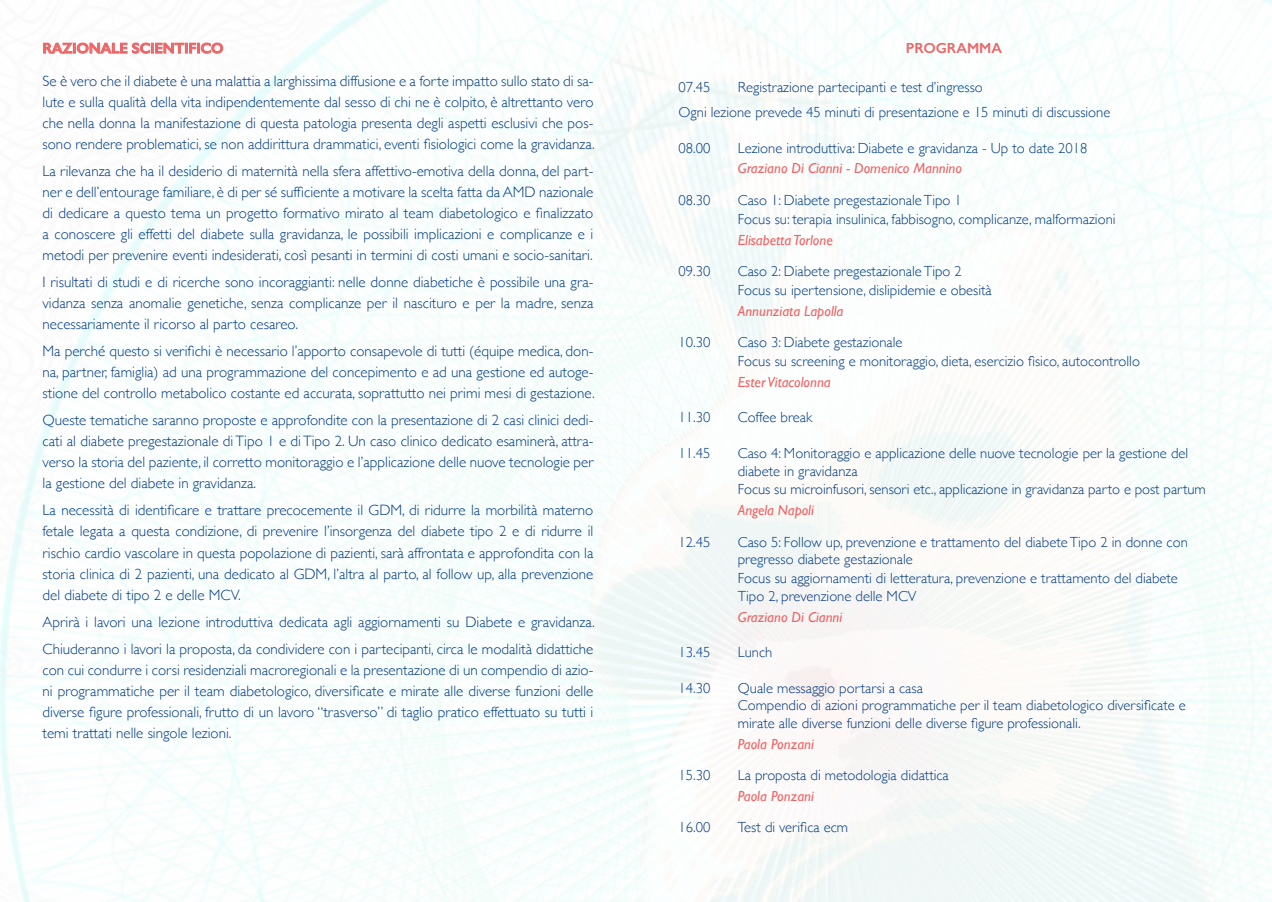
<style>
.page{position:relative;width:1272px;height:902px;background:#fff}
.page>*{position:absolute;margin:0;border:0;box-sizing:border-box;transform-origin:0 0}
.t1{font:300 15px/21px "Gill Sans";color:#013a81;text-align:justify}
.t2{font:300 14.7px/18.8px "Gill Sans";color:#013a81}
.t3{font:italic 14.7px "Gill Sans";color:#ed6566}
.t4{font:600 14.7px "Gill Sans";color:#ed6566}
</style>
<div class="page">
<svg style="left:43px;top:42px;width:180px;height:12px"></svg>
<p class="t4" style="left:43px;top:39px;width:182px">RAZIONALE SCIENTIFICO</p>
<p class="t1" style="left:43px;top:70px;width:553px">Se è vero che il diabete è una malattia a larghissima diffusione e a forte impatto sullo stato di sa&shy;lute e sulla qualità della vita indipendentemente dal sesso di chi ne è colpito, è altrettanto vero che nella donna la manifestazione di questa patologia presenta degli aspetti esclusivi che pos&shy;sono rendere problematici, se non addirittura drammatici, eventi fisiologici come la gravidanza.</p>
<p class="t1" style="left:43px;top:160px;width:552px">La rilevanza che ha il desiderio di maternità nella sfera affettivo-emotiva della donna, del part&shy;ner e dell’entourage familiare, è di per sé sufficiente a motivare la scelta fatta da AMD nazionale di dedicare a questo tema un progetto formativo mirato al team diabetologico e finalizzato a conoscere gli effetti del diabete sulla gravidanza, le possibili implicazioni e complicanze e i metodi per prevenire eventi indesiderati, così pesanti in termini di costi umani e socio-sanitari.</p>
<p class="t1" style="left:43px;top:271px;width:552px">I risultati di studi e di ricerche sono incoraggianti: nelle donne diabetiche è possibile una gra&shy;vidanza senza anomalie genetiche, senza complicanze per il nascituro e per la madre, senza necessariamente il ricorso al parto cesareo.</p>
<p class="t1" style="left:43px;top:340px;width:553px">Ma perché questo si verifichi è necessario l’apporto consapevole di tutti (équipe medica, don&shy;na, partner, famiglia) ad una programmazione del concepimento e ad una gestione ed autoge&shy;stione del controllo metabolico costante ed accurata, soprattutto nei primi mesi di gestazione.</p>
<p class="t1" style="left:43px;top:409px;width:552px">Queste tematiche saranno proposte e approfondite con la presentazione di 2 casi clinici dedi&shy;cati al diabete pregestazionale di Tipo 1 e di Tipo 2. Un caso clinico dedicato esaminerà, attra&shy;verso la storia del paziente, il corretto monitoraggio e l’applicazione delle nuove tecnologie per la gestione del diabete in gravidanza.</p>
<p class="t1" style="left:43px;top:499px;width:552px">La necessità di identificare e trattare precocemente il GDM, di ridurre la morbilità materno fetale legata a questa condizione, di prevenire l’insorgenza del diabete tipo 2 e di ridurre il rischio cardio vascolare in questa popolazione di pazienti, sarà affrontata e approfondita con la storia clinica di 2 pazienti, una dedicato al GDM, l’altra al parto, al follow up, alla prevenzione del diabete di tipo 2 e delle MCV.</p>
<p class="t1" style="left:43px;top:607px;width:553px;line-height:27px">Aprirà i lavori una lezione introduttiva dedicata agli aggiornamenti su Diabete e gravidanza.<br>Chiuderanno i lavori la proposta, da condividere con i partecipanti, circa le modalità didattiche</p>
<p class="t1" style="left:43px;top:658px;width:552px">con cui condurre i corsi residenziali macroregionali e la presentazione di un compendio di azio&shy;ni programmatiche per il team diabetologico, diversificate e mirate alle diverse funzioni delle diverse figure professionali, frutto di un lavoro “trasverso” di taglio pratico effettuato su tutti i temi trattati nelle singole lezioni.</p>
<p class="t4" style="left:905px;top:39px;width:98px">PROGRAMMA</p>
<p class="t2" style="left:678px;top:77px;width:33px">07.45</p>
<p class="t2" style="left:678px;top:74px;width:433px;line-height:25px;text-indent:59px">Registrazione partecipanti e test d’ingresso<br>Ogni lezione prevede 45 minuti di presentazione e 15 minuti di discussione</p>
<p class="t2" style="left:678px;top:138px;width:33px">08.00</p>
<p class="t2" style="left:737px;top:138px;width:351px">Lezione introduttiva: Diabete e gravidanza - Up to date 2018</p>
<p class="t3" style="left:737px;top:160px;width:226px">Graziano Di Cianni - Domenico Mannino</p>
<p class="t2" style="left:678px;top:190px;width:33px">08.30</p>
<p class="t2" style="left:737px;top:190px;width:379px">Caso 1: Diabete pregestazionale Tipo 1<br>Focus su: terapia insulinica, fabbisogno, complicanze, malformazioni</p>
<p class="t3" style="left:737px;top:231px;width:96px">Elisabetta Torlone</p>
<p class="t2" style="left:678px;top:261px;width:33px">09.30</p>
<p class="t2" style="left:737px;top:261px;width:255px">Caso 2: Diabete pregestazionale Tipo 2<br>Focus su ipertensione, dislipidemie e obesità</p>
<p class="t3" style="left:737px;top:302px;width:107px">Annunziata Lapolla</p>
<p class="t2" style="left:678px;top:332px;width:33px">10.30</p>
<p class="t2" style="left:737px;top:332px;width:403px">Caso 3: Diabete gestazionale<br>Focus su screening e monitoraggio, dieta, esercizio fisico, autocontrollo</p>
<p class="t3" style="left:737px;top:373px;width:94px">Ester Vitacolonna</p>
<p class="t2" style="left:678px;top:407px;width:33px">11.30</p>
<p class="t2" style="left:737px;top:407px;width:76px">Coffee break</p>
<p class="t2" style="left:678px;top:443px;width:33px">11.45</p>
<p class="t2" style="left:737px;top:443px;width:469px;line-height:18.1px">Caso 4: Monitoraggio e applicazione delle nuove tecnologie per la gestione del diabete in gravidanza<br>Focus su microinfusori, sensori etc., applicazione in gravidanza parto e post partum</p>
<p class="t3" style="left:737px;top:502px;width:77px">Angela Napoli</p>
<p class="t2" style="left:678px;top:531px;width:33px">12.45</p>
<p class="t2" style="left:737px;top:532px;width:451px;line-height:18px">Caso 5: Follow up, prevenzione e trattamento del diabete Tipo 2 in donne con pregresso diabete gestazionale<br>Focus su aggiornamenti di letteratura, prevenzione e trattamento del diabete Tipo 2, prevenzione delle MCV</p>
<p class="t3" style="left:737px;top:608px;width:106px">Graziano Di Cianni</p>
<p class="t2" style="left:678px;top:642px;width:33px">13.45</p>
<p class="t2" style="left:737px;top:642px;width:36px">Lunch</p>
<p class="t2" style="left:678px;top:677px;width:33px">14.30</p>
<p class="t2" style="left:737px;top:678px;width:449px;line-height:17.5px">Quale messaggio portarsi a casa<br>Compendio di azioni programmatiche per il team diabetologico diversificate e mirate alle diverse funzioni delle diverse figure professionali.</p>
<p class="t3" style="left:737px;top:735px;width:78px">Paola Ponzani</p>
<p class="t2" style="left:678px;top:765px;width:33px">15.30</p>
<p class="t2" style="left:737px;top:765px;width:212px">La proposta di metodologia didattica</p>
<p class="t3" style="left:737px;top:787px;width:78px">Paola Ponzani</p>
<p class="t2" style="left:678px;top:817px;width:33px">16.00</p>
<p class="t2" style="left:737px;top:817px;width:112px">Test di verifica ecm</p>
</div>
